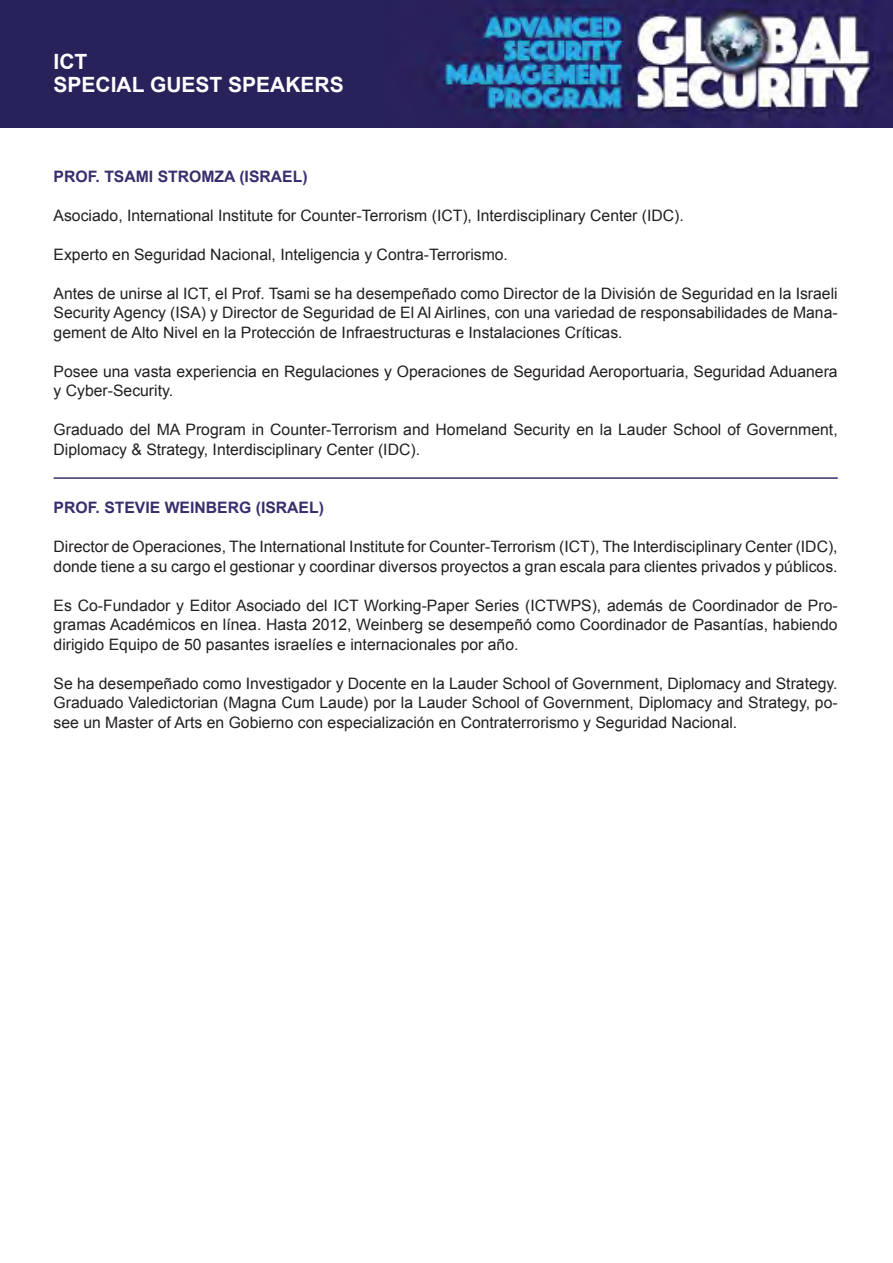
<style>
.page{position:relative;width:893px;height:1263px;background:#fff}
.page>*{position:absolute;margin:0;border:0;box-sizing:border-box;transform-origin:0 0}
.t1{font:700 21px "Arial";color:#fff}
.t2{font:15.75px/19.5px "Arial";color:#231f20}
.t3{font:700 15.75px "Arial";color:#372f6d}
</style>
<div class="page">
<img style="left:0;top:0;width:892px;height:128px">
<hr style="left:54px;top:477px;width:784px;height:2px;background:#372f6d">
<p class="t1" style="left:54px;top:48px;width:35px">ICT</p>
<p class="t1" style="left:54px;top:71px;width:292px">SPECIAL GUEST SPEAKERS</p>
<p class="t3" style="left:54px;top:166px;width:256px">PROF. TSAMI STROMZA (ISRAEL)</p>
<p class="t2" style="left:54px;top:205px;width:632px">Asociado, International Institute for Counter-Terrorism (ICT), Interdisciplinary Center (IDC).</p>
<p class="t2" style="left:54px;top:244px;width:456px">Experto en Seguridad Nacional, Inteligencia y Contra-Terrorismo.</p>
<p class="t2" style="left:54px;top:283px;width:786px;text-align:justify">Antes de unirse al ICT, el Prof. Tsami se ha desempeñado como Director de la División de Seguridad en la Israeli Security Agency (ISA) y Director de Seguridad de El Al Airlines, con una variedad de responsabilidades de Mana&shy;gement de Alto Nivel en la Protección de Infraestructuras e Instalaciones Críticas.</p>
<p class="t2" style="left:54px;top:361px;width:786px">Posee una vasta experiencia en Regulaciones y Operaciones de Seguridad Aeroportuaria, Seguridad Aduanera y Cyber-Security.</p>
<p class="t2" style="left:54px;top:420px;width:786px">Graduado del MA Program in Counter-Terrorism and Homeland Security en la Lauder School of Government,<br>Diplomacy &amp; Strategy, Interdisciplinary Center (IDC).</p>
<p class="t3" style="left:54px;top:497px;width:272px">PROF. STEVIE WEINBERG (ISRAEL)</p>
<p class="t2" style="left:54px;top:537px;width:786px">Director de Operaciones, The International Institute for Counter-Terrorism (ICT), The Interdisciplinary Center (IDC), donde tiene a su cargo el gestionar y coordinar diversos proyectos a gran escala para clientes privados y públicos.</p>
<p class="t2" style="left:54px;top:595px;width:786px;text-align:justify">Es Co-Fundador y Editor Asociado del ICT Working-Paper Series (ICTWPS), además de Coordinador de Pro&shy;gramas Académicos en línea. Hasta 2012, Weinberg se desempeñó como Coordinador de Pasantías, habiendo dirigido Equipo de 50 pasantes israelíes e internacionales por año.</p>
<p class="t2" style="left:54px;top:673px;width:786px">Se ha desempeñado como Investigador y Docente en la Lauder School of Government, Diplomacy and Strategy.</p>
<p class="t2" style="left:54px;top:693px;width:786px">Graduado Valedictorian (Magna Cum Laude) por la Lauder School of Government, Diplomacy and Strategy, po&shy;see un Master of Arts en Gobierno con especialización en Contraterrorismo y Seguridad Nacional.</p>
</div>
